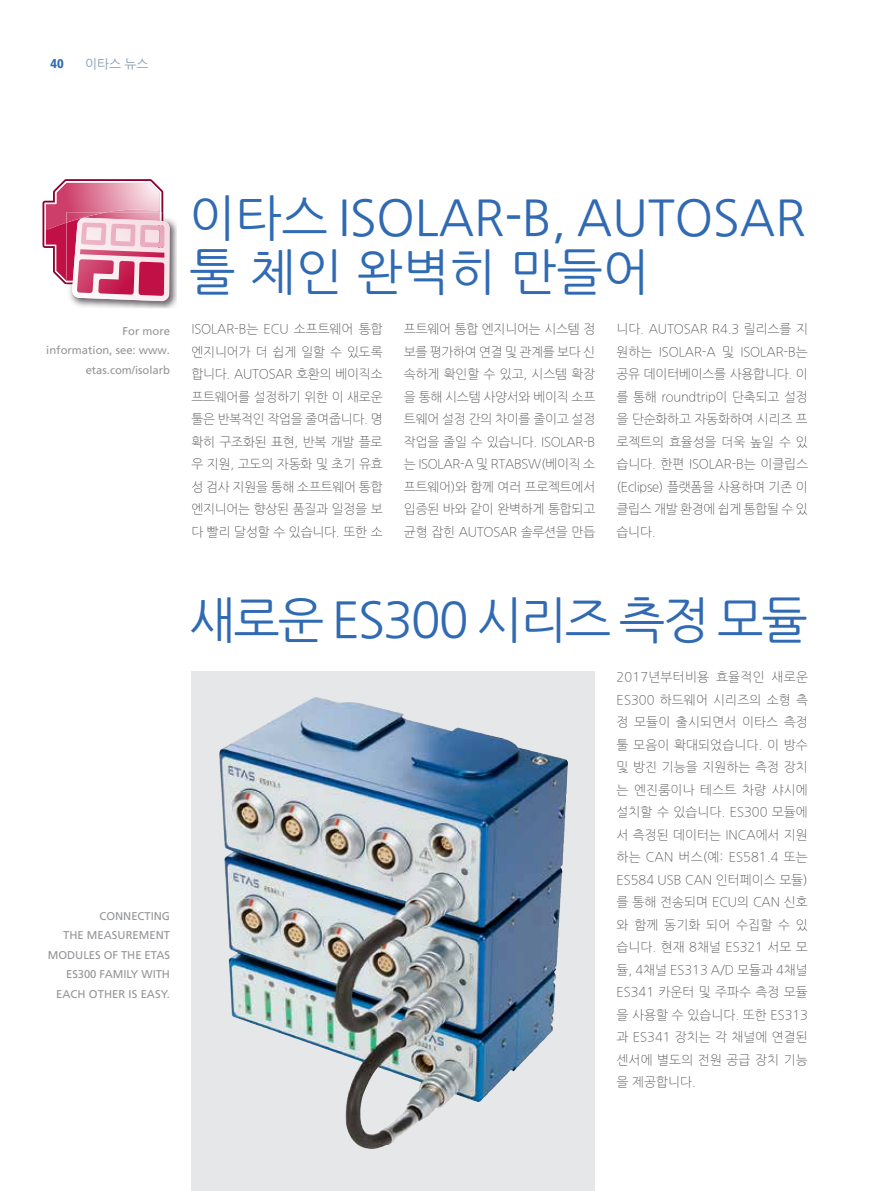
<style>
.page{position:relative;width:893px;height:1191px;background:#fff}
.page>*{position:absolute;margin:0;border:0;box-sizing:border-box;transform-origin:0 0}
.t1{font:49.5px/54px "Nanum Gothic OTF";letter-spacing:-.01em;color:#2f6ab3}
.t2{font:49.5px "Nanum Gothic OTF";letter-spacing:-.045em;color:#2f6ab3}
.t3{font:12.75px/22.5px "Nanum Gothic OTF Light";letter-spacing:-.02em;color:#4c4c4e;text-align:justify}
.t4{font:12.75px "Nanum Gothic OTF";color:#829bb3}
.t5{font:900 condensed 12.75px "Frutiger LT";color:#2f6ab3}
.t6{font:11.25px/19.5px "Frutiger LT";color:#939598;text-align:right}
</style>
<div class="page">
<img style="left:191px;top:671px;width:404px;height:520px">
<img style="left:219px;top:696px;width:95px;height:207px">
<img style="left:72px;top:219px;width:105px;height:89px">
<svg style="left:43px;top:179px;width:127px;height:122px"></svg>
<p class="t5" style="left:57px;top:55px;width:8px">2</p>
<p class="t4" style="left:85px;top:56px;width:65px">이타스 뉴스</p>
<p class="t5" style="left:51px;top:55px;width:15px">40</p>
<p class="t6" style="left:46px;top:321px;width:125px">For more<br>information, see: www. etas.com/isolarb</p>
<h1 class="t1" style="left:189px;top:190px;width:618px">이타스 ISOLAR-B, AUTOSAR 툴 체인 완벽히 만들어</h1>
<p class="t3" style="left:191px;top:318px;width:193px">ISOLAR-B는 ECU 소프트웨어 통합 엔지니어가 더 쉽게 일할 수 있도록 합니다. AUTOSAR 호환의 베이직소 프트웨어를 설정하기 위한 이 새로운 툴은 반복적인 작업을 줄여줍니다. 명 확히 구조화된 표현, 반복 개발 플로 우 지원, 고도의 자동화 및 초기 유효 성 검사 지원을 통해 소프트웨어 통합 엔지니어는 향상된 품질과 일정을 보 다 빨리 달성할 수 있습니다. 또한 소</p>
<p class="t3" style="left:404px;top:318px;width:193px">프트웨어 통합 엔지니어는 시스템 정 보를 평가하여 연결 및 관계를 보다 신 속하게 확인할 수 있고, 시스템 확장 을 통해 시스템 사양서와 베이직 소프 트웨어 설정 간의 차이를 줄이고 설정 작업을 줄일 수 있습니다. ISOLAR-B 는 ISOLAR-A 및 RTABSW(베이직 소 프트웨어)와 함께 여러 프로젝트에서 입증된 바와 같이 완벽하게 통합되고 균형 잡힌 AUTOSAR 솔루션을 만듭</p>
<p class="t3" style="left:617px;top:318px;width:193px">니다. AUTOSAR R4.3 릴리스를 지 원하는 ISOLAR-A 및 ISOLAR-B는 공유 데이터베이스를 사용합니다. 이 를 통해 roundtrip이 단축되고 설정 을 단순화하고 자동화하여 시리즈 프 로젝트의 효율성을 더욱 높일 수 있 습니다. 한편 ISOLAR-B는 이클립스 (Eclipse) 플랫폼을 사용하며 기존 이 클립스 개발 환경에 쉽게 통합될 수 있 습니다.</p>
<p class="t6" style="left:48px;top:906px;width:124px">CONNECTING<br>THE MEASUREMENT<br>MODULES OF THE ETAS<br>ES300 FAMILY WITH<br>EACH OTHER IS EASY.</p>
<h1 class="t2" style="left:189px;top:590px;width:620px">새로운 ES300 시리즈 측정 모듈</h1>
<p class="t3" style="left:617px;top:666px;width:193px">2017년부터비용 효율적인 새로운 ES300 하드웨어 시리즈의 소형 측 정 모듈이 출시되면서 이타스 측정 툴 모음이 확대되었습니다. 이 방수 및 방진 기능을 지원하는 측정 장치 는 엔진룸이나 테스트 차량 샤시에 설치할 수 있습니다. ES300 모듈에 서 측정된 데이터는 INCA에서 지원 하는 CAN 버스(예: ES581.4 또는 ES584 USB CAN 인터페이스 모듈) 를 통해 전송되며 ECU의 CAN 신호 와 함께 동기화 되어 수집할 수 있 습니다. 현재 8채널 ES321 서모 모 듈, 4채널 ES313 A/D 모듈과 4채널 ES341 카운터 및 주파수 측정 모듈 을 사용할 수 있습니다. 또한 ES313 과 ES341 장치는 각 채널에 연결된 센서에 별도의 전원 공급 장치 기능 을 제공합니다.</p>
</div>
